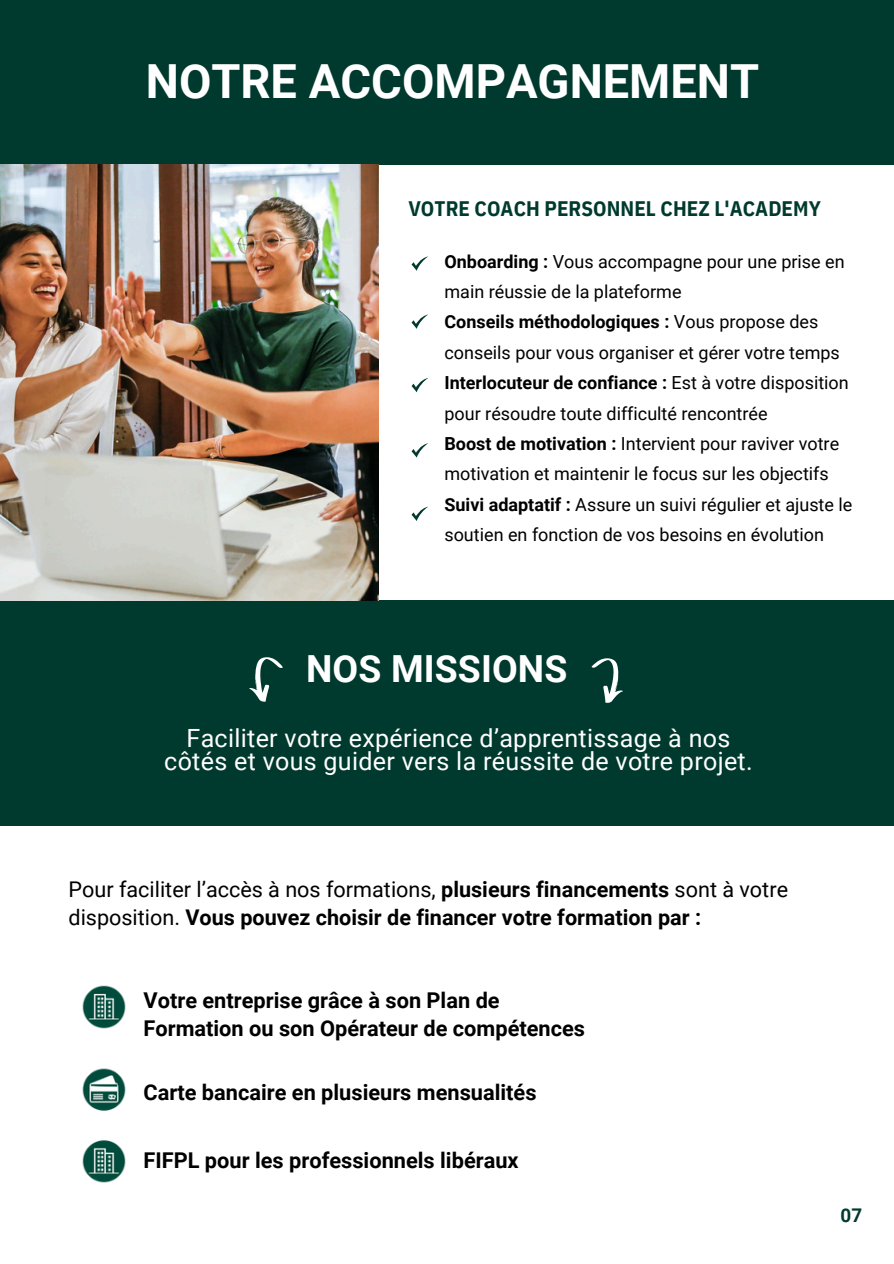
<style>
.page{position:relative;width:894px;height:1264px;background:#fff}
.page>*{position:absolute;margin:0;border:0;box-sizing:border-box;transform-origin:0 0}
.t1{font:700 46.95px "Roboto";color:#fff}
.t2{font:700 37.35px "Roboto";letter-spacing:.005em;color:#fff}
.t3{font:25.05px/22.5px "Roboto";letter-spacing:.01em;color:#fff;text-align:center}
.t4{font:700 21.75px/28.2px "Roboto";color:#000}
.t5{font:700 21.6px/28.2px "Roboto";color:#000}
.t6{font:700 21px "IBM Plex Sans Cond";letter-spacing:.005em;color:#003a2e}
.t7{font:700 18.9px "Roboto";color:#003a2e}
.t8{font:18px/30.3px "Roboto";color:#000}
.s1{font-weight:700}
.s2{font-weight:400}
</style>
<div class="page">
<div style="left:0;top:0;width:893px;height:165px;background:#003a2e"></div>
<div style="left:0;top:600px;width:893px;height:225px;background:#003a2e"></div>
<svg style="left:411px;top:256px;width:17px;height:15px"></svg>
<svg style="left:411px;top:314px;width:17px;height:15px"></svg>
<svg style="left:411px;top:378px;width:17px;height:14px"></svg>
<img style="left:0;top:165px;width:378px;height:435px">
<svg style="left:411px;top:443px;width:17px;height:14px"></svg>
<svg style="left:411px;top:506px;width:17px;height:15px"></svg>
<img style="left:82px;top:985px;width:44px;height:44px">
<img style="left:82px;top:1068px;width:44px;height:115px">
<svg style="left:249px;top:657px;width:34px;height:44px"></svg>
<svg style="left:591px;top:658px;width:32px;height:44px"></svg>
<p class="t1" style="left:146px;top:55px;width:614px">NOTRE ACCOMPAGNEMENT</p>
<h4 class="t6" style="left:408px;top:194px;width:414px">VOTRE COACH PERSONNEL CHEZ L'ACADEMY</h4>
<h2 class="t8" style="left:444px;top:246px;width:409px"><span class="s1">Onboarding :</span> Vous accompagne pour une prise en main réussie de la plateforme<br><span class="s1">Conseils méthodologiques :</span> Vous propose des conseils pour vous organiser et gérer votre temps <span class="s1">Interlocuteur de confiance :</span> Est à votre disposition pour résoudre toute difficulté rencontrée<br><span class="s1">Boost de motivation :</span> Intervient pour raviver votre motivation et maintenir le focus sur les objectifs <span class="s1">Suivi adaptatif :</span> Assure un suivi régulier et ajuste le soutien en fonction de vos besoins en évolution</h2>
<p class="t2" style="left:306px;top:647px;width:263px">NOS MISSIONS</p>
<p class="t3" style="left:164px;top:727px;width:589px">Faciliter votre expérience d’apprentissage à nos côtés et vous guider vers la réussite de votre projet.</p>
<h6 class="t5" style="left:68px;top:875px;width:721px"><span class="s2">Pour faciliter l’accès à nos formations,</span> plusieurs financements <span class="s2">sont à votre disposition.</span> Vous pouvez choisir de financer votre formation par :</h6>
<h6 class="t4" style="left:143px;top:986px;width:443px">Votre entreprise grâce à son Plan de<br>Formation ou son Opérateur de compétences</h6>
<h3 class="t4" style="left:143px;top:1078px;width:394px">Carte bancaire en plusieurs mensualités</h3>
<p class="t4" style="left:143px;top:1145px;width:376px">FIFPL pour les professionnels libéraux</p>
<p class="t7" style="left:840px;top:1204px;width:23px">07</p>
</div>
